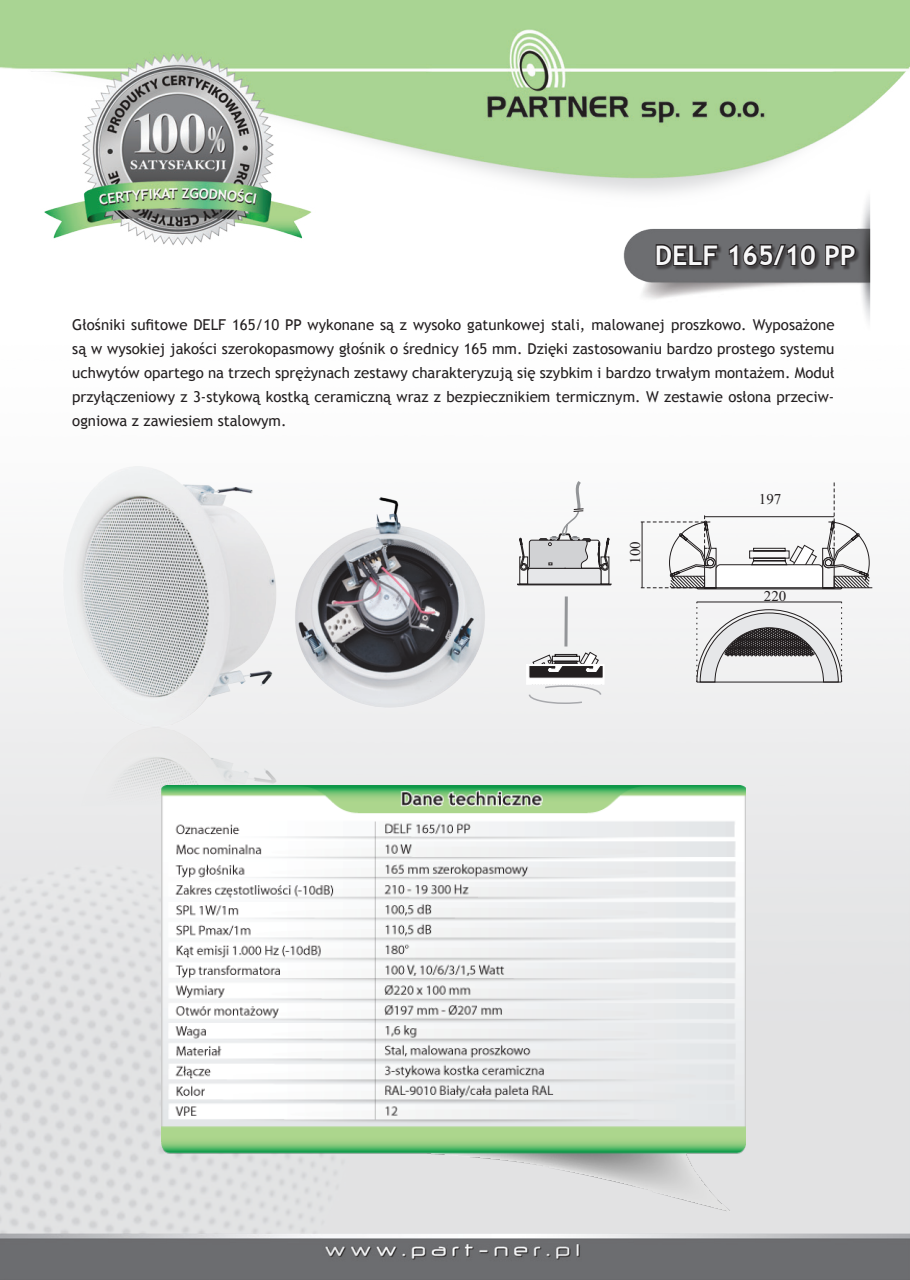
<style>
.page{position:relative;width:910px;height:1280px;background:#fff}
.page>*{position:absolute;margin:0;border:0;box-sizing:border-box;transform-origin:0 0}
.t1{font:700 27px "Trebuchet MS";color:#f7f7f8}
.t2{font:15px/24px "Trebuchet MS";color:#231f20}
.t3{font:15px "Times New Roman";color:#231f20}
</style>
<div class="page">
<img style="left:0;top:0;width:910px;height:1280px">
<img style="left:54px;top:461px;width:226px;height:382px">
<img style="left:621px;top:182px;width:255px;height:154px">
<div style="left:656px;top:245px;width:204px;height:26px;background:#231f20;opacity:.55"></div>
<svg style="left:655px;top:243px;width:64px;height:24px;background:#3e3c3e"></svg>
<svg style="left:728px;top:242px;width:89px;height:25px;background:#444244"></svg>
<svg style="left:824px;top:243px;width:33px;height:24px"></svg>
<img style="left:162px;top:786px;width:584px;height:429px">
<img style="left:283px;top:494px;width:219px;height:217px">
<svg style="left:639px;top:482px;width:234px;height:107px"></svg>
<hr style="left:705px;top:516px;width:129px;height:1px;background:#231f20">
<svg style="left:517px;top:478px;width:94px;height:107px"></svg>
<svg style="left:526px;top:598px;width:316px;height:107px"></svg>
<p class="t1" style="left:655px;top:238px;width:202px">DELF 165/10 PP</p>
<p class="t2" style="left:72px;top:313px;width:764px">Głośniki sufitowe DELF 165/10 PP wykonane są z wysoko gatunkowej stali, malowanej proszkowo. Wyposażone są w wysokiej jakości szerokopasmowy głośnik o średnicy 165 mm. Dzięki zastosowaniu bardzo prostego systemu uchwytów opartego na trzech sprężynach zestawy charakteryzują się szybkim i bardzo trwałym montażem. Moduł przyłączeniowy z 3-stykową kostką ceramiczną wraz z bezpiecznikiem termicznym. W zestawie osłona przeciw&shy;ogniowa z zawiesiem stalowym.</p>
<p class="t3" style="left:626px;top:564px;width:24px;rotate:-90deg">100</p>
<p class="t3" style="left:759px;top:490px;width:24px">197</p>
<p class="t3" style="left:764px;top:587px;width:24px">220</p>
</div>
